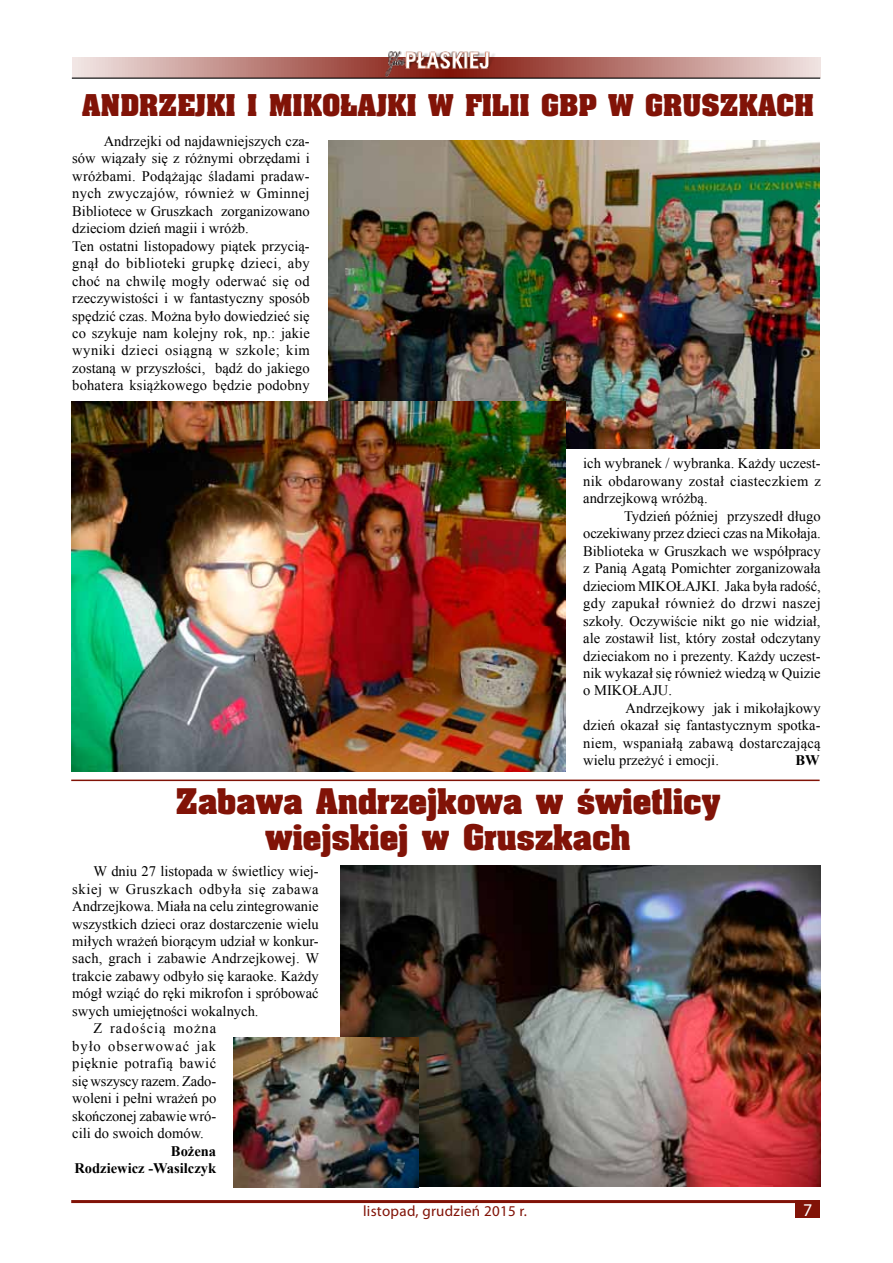
<style>
.page{position:relative;width:893px;height:1263px;background:#fff}
.page>*{position:absolute;margin:0;border:0;box-sizing:border-box;transform-origin:0 0}
.t1{font:700 30px/36px "Aardvark";color:#811307;text-align:center}
.t2{font:700 25.5px "Aardvark";color:#811307}
.t3{font:18px "Myriad Pro";color:#fff}
.t4{font:15px "Myriad Pro";letter-spacing:.02em;color:#811307}
.t5{font:14.55px/17.4px "Times New Roman";color:#000;text-align:justify}
.t6{font:14.55px "Times New Roman";letter-spacing:.04em;color:#000}
.t7{font:700 14.55px/17.4px "Times New Roman";color:#000;text-align:right}
.t8{font:14.55px "Times New Roman";letter-spacing:.035em;color:#000}
.t9{font:14.55px "Times New Roman";letter-spacing:.065em;color:#000}
.t10{font:14.55px "Times New Roman";letter-spacing:.07em;color:#000}
</style>
<div class="page">
<svg style="left:72px;top:58px;width:748px;height:20px;background:#bd8984"></svg>
<hr style="left:71px;top:1200px;width:749px;height:3px;background:#811307">
<img style="left:383px;top:51px;width:126px;height:26px">
<div style="left:796px;top:1200px;width:24px;height:18px;background:#811307"></div>
<hr style="left:72px;top:78px;width:748px;height:1px;background:#000">
<img style="left:329px;top:140px;width:491px;height:308px">
<img style="left:72px;top:402px;width:493px;height:370px">
<hr style="left:71px;top:779px;width:749px;height:2px;background:#811307">
<img style="left:340px;top:866px;width:481px;height:320px">
<img style="left:233px;top:1038px;width:185px;height:149px">
<h2 class="t2" style="left:82px;top:88px;width:733px">ANDRZEJKI I MIKOŁAJKI W FILII GBP W GRUSZKACH</h2>
<p class="t5" style="left:72px;top:132px;width:239px;text-align:left;text-indent:31px">Andrzejki od najdawniejszych cza&shy;sów wiązały się z różnymi obrzędami i wróżbami. Podążając śladami pradaw&shy;nych zwyczajów, również w Gminnej Bibliotece w Gruszkach zorganizowano dzieciom dzień magii i wróżb.<br>Ten ostatni listopadowy piątek przycią&shy;gnął do biblioteki grupkę dzieci, aby choć na chwilę mogły oderwać się od rzeczywistości i w fantastyczny sposób spędzić czas. Można było dowiedzieć się co szykuje nam kolejny rok, np.: jakie wyniki dzieci osiągną w szkole; kim zostaną w przyszłości, bądź do jakiego bohatera książkowego będzie podobny</p>
<p class="t5" style="left:583px;top:455px;width:239px">ich wybranek / wybranka. Każdy uczest&shy;nik obdarowany został ciasteczkiem z andrzejkową wróżbą.</p>
<p class="t5" style="left:583px;top:507px;width:239px;text-indent:41px">Tydzień później przyszedł długo oczekiwany przez dzieci czas na Mikołaja.<br>Biblioteka w Gruszkach we współpracy z Panią Agatą Pomichter zorganizowała dzieciom MIKOŁAJKI. Jaka była radość, gdy zapukał również do drzwi naszej szkoły. Oczywiście nikt go nie widział, ale zostawił list, który został odczytany dzieciakom no i prezenty. Każdy uczest&shy;nik wykazał się również wiedzą w Quizie o MIKOŁAJU.</p>
<p class="t5" style="left:583px;top:699px;width:239px;text-indent:42px">Andrzejkowy jak i mikołajkowy dzień okazał się fantastycznym spotka&shy;niem, wspaniałą zabawą dostarczającą wielu przeżyć i emocji.</p>
<p class="t7" style="left:795px;top:751px;width:26px">BW</p>
<h1 class="t1" style="left:176px;top:784px;width:546px">Zabawa Andrzejkowa w świetlicy wiejskiej w Gruszkach</h1>
<p class="t5" style="left:94px;top:862px;width:227px">W dniu 27 listopada w świetlicy wiej-</p>
<p class="t6" style="left:72px;top:879px;width:248px">skiej w Gruszkach odbyła się zabawa</p>
<p class="t5" style="left:72px;top:897px;width:248px">Andrzejkowa. Miała na celu zintegrowanie</p>
<p class="t5" style="left:72px;top:915px;width:248px">wszystkich dzieci oraz dostarczenie wielu</p>
<p class="t5" style="left:72px;top:932px;width:248px">miłych wrażeń biorącym udział w konkur-</p>
<p class="t5" style="left:72px;top:950px;width:248px">sach, grach i zabawie Andrzejkowej. W</p>
<p class="t5" style="left:72px;top:967px;width:248px">trakcie zabawy odbyło się karaoke. Każdy</p>
<p class="t5" style="left:72px;top:985px;width:248px">mógł wziąć do ręki mikrofon i spróbować</p>
<p class="t5" style="left:72px;top:1002px;width:188px">swych umiejętności wokalnych.</p>
<p class="t10" style="left:94px;top:1019px;width:124px">Z radością można</p>
<p class="t9" style="left:72px;top:1036px;width:145px">było obserwować jak</p>
<p class="t8" style="left:72px;top:1053px;width:145px">pięknie potrafią bawić</p>
<p class="t5" style="left:72px;top:1072px;width:145px">się wszyscy razem. Zado-</p>
<p class="t5" style="left:72px;top:1089px;width:145px">woleni i pełni wrażeń po</p>
<p class="t5" style="left:72px;top:1107px;width:145px">skończonej zabawie wró-</p>
<p class="t5" style="left:72px;top:1124px;width:133px">cili do swoich domów.</p>
<p class="t7" style="left:74px;top:1142px;width:143px">Bożena<br>Rodziewicz -Wasilczyk</p>
<p class="t4" style="left:363px;top:1201px;width:166px">listopad, grudzień 2015 r.</p>
<p class="t3" style="left:803px;top:1198px;width:11px">7</p>
</div>
